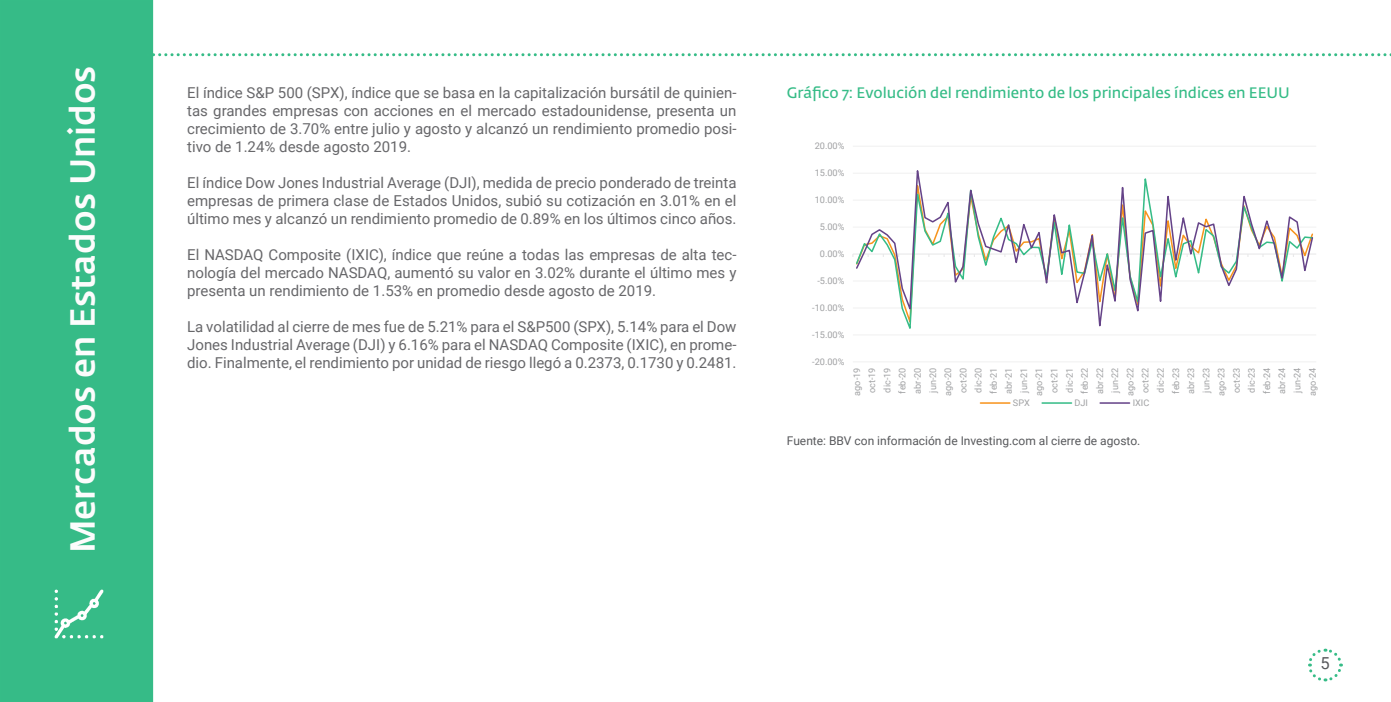
<style>
.page{position:relative;width:1391px;height:702px;background:#fff}
.page>*{position:absolute;margin:0;border:0;box-sizing:border-box;transform-origin:0 0}
.t1{font:500 34.5px "Fedra Sans Std";color:#fcfcfc}
.t2{font:16.5px "Roboto";color:#58595c}
.t3{font:15px/18px "Roboto";color:#67676a;text-align:justify}
.t4{font:15px "Fedra Sans Std";color:#36bc87}
.t5{font:12px "Roboto";color:#58595c}
.t6{font:9.15px/15.1px "Roboto";color:#a0a1a3;text-align:center}
</style>
<div class="page">
<div style="left:1px;top:1px;width:151px;height:700px;background:#36bb87"></div>
<div style="left:0;top:0;width:153px;height:702px;border:2px solid #36bc87"></div>
<img style="left:54px;top:589px;width:50px;height:50px">
<svg style="left:150px;top:53px;width:1241px;height:3px"></svg>
<svg style="left:1308px;top:648px;width:35px;height:34px"></svg>
<hr style="left:853px;top:361px;width:463px;height:1px;background:#f2f2f2">
<hr style="left:853px;top:334px;width:463px;height:1px;background:#f2f2f2">
<hr style="left:853px;top:307px;width:463px;height:1px;background:#f2f2f2">
<hr style="left:853px;top:280px;width:463px;height:1px;background:#f2f2f2">
<hr style="left:853px;top:226px;width:463px;height:2px;background:#f2f2f2">
<hr style="left:853px;top:199px;width:463px;height:2px;background:#f2f2f2">
<hr style="left:853px;top:173px;width:463px;height:1px;background:#f2f2f2">
<hr style="left:853px;top:146px;width:463px;height:1px;background:#f2f2f2">
<hr style="left:853px;top:253px;width:463px;height:1px;background:#e9e9ea">
<svg style="left:854px;top:170px;width:460px;height:159px"></svg>
<hr style="left:980px;top:402px;width:29px;height:2px;background:#f7941e">
<hr style="left:1042px;top:402px;width:29px;height:2px;background:#36bc87">
<hr style="left:1100px;top:402px;width:29px;height:2px;background:#654388">
<p class="t1" style="left:61px;top:553px;width:489px;rotate:-90deg">Mercados en Estados Unidos</p>
<p class="t3" style="left:187px;top:83px;width:551px">El índice S&amp;P 500 (SPX), índice que se basa en la capitalización bursátil de quinien-</p>
<p class="t4" style="left:787px;top:84px;width:504px">Gráfico 7: Evolución del rendimiento de los principales índices en EEUU</p>
<p class="t3" style="left:187px;top:101px;width:551px">tas grandes empresas con acciones en el mercado estadounidense, presenta un crecimiento de 3.70% entre julio y agosto y alcanzó un rendimiento promedio posi&shy;tivo de 1.24% desde agosto 2019.</p>
<p class="t3" style="left:187px;top:173px;width:551px">El índice Dow Jones Industrial Average (DJI), medida de precio ponderado de treinta empresas de primera clase de Estados Unidos, subió su cotización en 3.01% en el último mes y alcanzó un rendimiento promedio de 0.89% en los últimos cinco años.</p>
<p class="t3" style="left:187px;top:245px;width:551px">El NASDAQ Composite (IXIC), índice que reúne a todas las empresas de alta tec&shy;nología del mercado NASDAQ, aumentó su valor en 3.02% durante el último mes y presenta un rendimiento de 1.53% en promedio desde agosto de 2019.</p>
<p class="t3" style="left:187px;top:317px;width:551px">La volatilidad al cierre de mes fue de 5.21% para el S&amp;P500 (SPX), 5.14% para el Dow Jones Industrial Average (DJI) y 6.16% para el NASDAQ Composite (IXIC), en prome&shy;dio. Finalmente, el rendimiento por unidad de riesgo llegó a 0.2373, 0.1730 y 0.2481.</p>
<p class="t6" style="left:814px;top:138px;width:31px">20.00%</p>
<p class="t6" style="left:814px;top:165px;width:31px">15.00%</p>
<p class="t6" style="left:814px;top:192px;width:31px">10.00%</p>
<p class="t6" style="left:820px;top:219px;width:26px">5.00%</p>
<p class="t6" style="left:820px;top:246px;width:26px">0.00%</p>
<p class="t6" style="left:817px;top:273px;width:29px">-5.00%</p>
<p class="t6" style="left:812px;top:299px;width:34px">-10.00%</p>
<p class="t6" style="left:812px;top:326px;width:34px">-15.00%</p>
<p class="t6" style="left:812px;top:353px;width:34px">-20.00%</p>
<p class="t6" style="left:849px;top:395px;width:30px;rotate:-90deg">ago-19 oct-19 dic-19 feb-20 abr-20 jun-20 ago-20 oct-20 dic-20 feb-21 abr-21 jun-21 ago-21 oct-21 dic-21 feb-22 abr-22 jun-22 ago-22 oct-22 dic-22 feb-23 abr-23 jun-23 ago-23 oct-23 dic-23 feb-24 abr-24 jun-24 ago-24</p>
<p class="t6" style="left:1013px;top:395px;width:18px">SPX</p>
<p class="t6" style="left:1074px;top:395px;width:15px">DJI</p>
<p class="t6" style="left:1132px;top:395px;width:18px">IXIC</p>
<p class="t5" style="left:787px;top:432px;width:355px">Fuente: BBV con información de Investing.com al cierre de agosto.</p>
<p class="t2" style="left:1320px;top:652px;width:11px">5</p>
</div>
